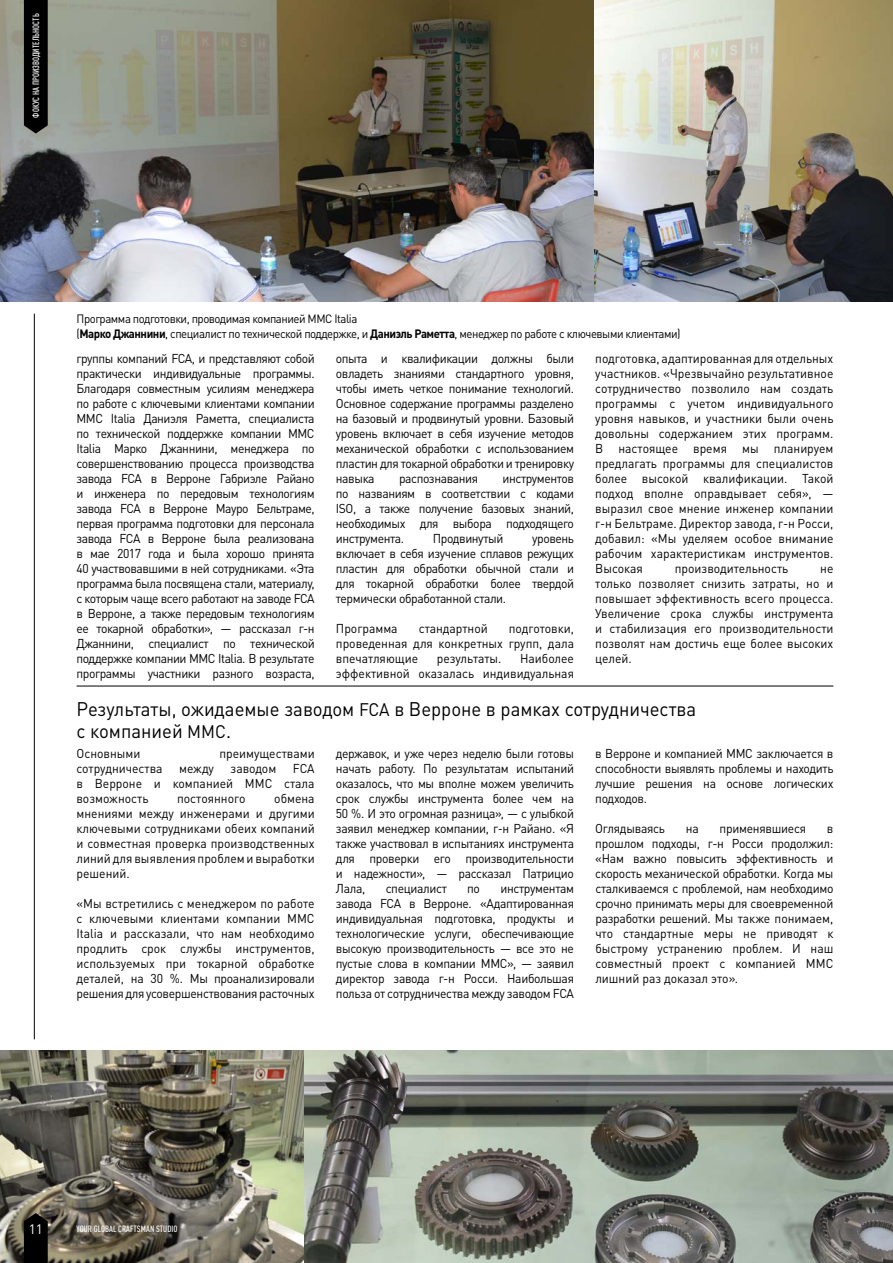
<style>
.page{position:relative;width:893px;height:1263px;background:#fff}
.page>*{position:absolute;margin:0;border:0;box-sizing:border-box;transform-origin:0 0}
.Titles_14{font:19.5px/22.5px "DIN Pro";color:#000;scale:.95 1}
.t1{font:13.5px "DIN Pro";color:#fff}
.Block_9{font:12.75px/15px "DIN Pro";letter-spacing:-.025em;color:#000;text-align:justify;scale:.95 1}
.Block_9-2{font:12.75px/15px "DIN Pro";color:#000;text-align:right;scale:.95 1}
.Block_9-3{font:12.75px "DIN Pro";letter-spacing:-.005em;color:#000;scale:.95 1}
.Text_Info_Small{font:12px/15px "DIN Pro";letter-spacing:-.04em;color:#000;scale:.95 1}
.PAGE_REGISTER{font:500 condensed 9px "DIN Pro";letter-spacing:.01em;color:#fff}
.s1{font-weight:700}
.s2{font-size:18px}
</style>
<div class="page">
<img style="left:0;top:0;width:893px;height:302px">
<img style="left:0;top:1050px;width:893px;height:213px">
<svg style="left:24px;top:1213px;width:24px;height:50px"></svg>
<svg style="left:24px;top:0;width:24px;height:134px;background:#070706"></svg>
<hr style="left:34px;top:314px;width:1px;height:725px;background:#000">
<hr style="left:77px;top:686px;width:756px;height:1px;background:#000">
<p class="PAGE_REGISTER" style="left:29px;top:118px;width:106px;rotate:-90deg">ФОКУС НА ПРОИЗВОДИТЕЛЬНОСТЬ</p>
<p class="Text_Info_Small" style="left:77px;top:310px;width:637px">Программа подготовки, проводимая компанией MMC Italia<br>(<span class="s1">Марко Джаннини</span>, специалист по технической поддержке, и <span class="s1">Даниэль Раметта</span>, менеджер по работе с ключевыми клиентами)</p>
<p class="Block_9" style="left:77px;top:350px;width:252px">группы компаний FCA, и представляют собой практически индивидуальные программы.<br>Благодаря совместным усилиям менеджера по работе с ключевыми клиентами компании MMC Italia Даниэля Раметта, специалиста по технической поддержке компании MMC Italia Марко Джаннини, менеджера по совершенствованию процесса производства завода FCA в Верроне Габриэле Райано и инженера по передовым технологиям завода FCA в Верроне Мауро Бельтраме, первая программа подготовки для персонала завода FCA в Верроне была реализована в мае 2017 года и была хорошо принята 40 участвовавшими в ней сотрудниками. «Эта программа была посвящена стали, материалу, с которым чаще всего работают на заводе FCA в Верроне, а также передовым технологиям ее токарной обработки», — рассказал г-н Джаннини, специалист по технической поддержке компании MMC Italia. В результате программы участники разного возраста,</p>
<p class="Block_9" style="left:336px;top:350px;width:252px">опыта и квалификации должны были овладеть знаниями стандартного уровня, чтобы иметь четкое понимание технологий.<br>Основное содержание программы разделено на базовый и продвинутый уровни. Базовый уровень включает в себя изучение методов механической обработки с использованием пластин для токарной обработки и тренировку навыка</p>
<p class="Block_9" style="left:336px;top:470px;width:252px;text-indent:167px">инструментов по названиям в соответствии с кодами ISO, а также получение базовых знаний, необходимых для выбора подходящего инструмента.</p>
<p class="Block_9" style="left:399px;top:470px;width:85px">распознавания</p>
<p class="Block_9" style="left:433px;top:530px;width:76px">Продвинутый</p>
<p class="Block_9" style="left:336px;top:530px;width:252px;text-indent:196px">уровень включает в себя изучение сплавов режущих пластин для обработки обычной стали и для токарной обработки более твердой термически обработанной стали.</p>
<p class="Block_9-2" style="left:336px;top:619px;width:66px">Программа</p>
<p class="Block_9-2" style="left:419px;top:619px;width:74px">стандартной</p>
<p class="Block_9" style="left:336px;top:619px;width:252px;text-indent:173px">подготовки, проведенная для конкретных групп, дала впечатляющие</p>
<p class="Block_9-2" style="left:336px;top:649px;width:252px">Наиболее<br>эффективной оказалась индивидуальная</p>
<p class="Block_9-3" style="left:437px;top:648px;width:70px">результаты.</p>
<p class="Block_9" style="left:595px;top:349px;width:252px">подготовка, адаптированная для отдельных участников. «Чрезвычайно результативное сотрудничество позволило нам создать программы с учетом индивидуального уровня навыков, и участники были очень довольны содержанием этих программ.<br>В настоящее время мы планируем предлагать программы для специалистов более высокой квалификации. Такой подход вполне оправдывает себя», — выразил свое мнение инженер компании г-н Бельтраме. Директор завода, г-н Росси, добавил: «Мы уделяем особое внимание рабочим характеристикам инструментов.<br>Высокая</p>
<p class="Block_9" style="left:595px;top:559px;width:252px;text-indent:225px">не только позволяет снизить затраты, но и повышает эффективность всего процесса.<br>Увеличение срока службы инструмента и стабилизация его производительности позволят нам достичь еще более высоких целей.</p>
<p class="Block_9-2" style="left:675px;top:559px;width:121px">производительность</p>
<p class="Titles_14" style="left:77px;top:696px;width:654px">Результаты, ожидаемые заводом <span class="s2">FCA</span> в Верроне в рамках сотрудничества с компанией <span class="s2">MMC</span>.</p>
<p class="Block_9-2" style="left:77px;top:744px;width:69px">Основными</p>
<p class="Block_9-2" style="left:219px;top:744px;width:102px">преимуществами</p>
<p class="Block_9-2" style="left:77px;top:759px;width:92px">сотрудничества</p>
<p class="Block_9" style="left:179px;top:759px;width:38px">между</p>
<p class="Block_9-2" style="left:231px;top:759px;width:50px">заводом</p>
<p class="Block_9" style="left:77px;top:759px;width:252px;text-indent:216px">FCA в Верроне и компанией MMC стала возможность</p>
<p class="Block_9" style="left:77px;top:789px;width:252px;text-indent:198px">обмена мнениями между инженерами и другими ключевыми сотрудниками обеих компаний и совместная проверка производственных линий для выявления проблем и выработки решений.</p>
<p class="Block_9" style="left:77px;top:894px;width:252px">«Мы встретились с менеджером по работе с ключевыми клиентами компании MMC Italia и рассказали, что нам необходимо продлить срок службы инструментов, используемых при токарной обработке деталей, на 30 %. Мы проанализировали решения для усовершенствования расточных</p>
<p class="Block_9-2" style="left:177px;top:789px;width:73px">постоянного</p>
<p class="Block_9" style="left:336px;top:744px;width:252px">державок, и уже через неделю были готовы начать работу. По результатам испытаний оказалось, что мы вполне можем увеличить срок службы инструмента более чем на 50 %. И это огромная разница», — с улыбкой заявил менеджер компании, г-н Райано. «Я также участвовал в испытаниях инструмента для проверки его производительности и надежности», — рассказал Патрицио Лала,</p>
<p class="Block_9" style="left:336px;top:879px;width:252px;text-indent:164px">инструментам завода FCA в Верроне. «Адаптированная индивидуальная подготовка, продукты и технологические услуги, обеспечивающие высокую производительность — все это не пустые слова в компании MMC», — заявил директор завода г-н Росси. Наибольшая польза от сотрудничества между заводом FCA</p>
<p class="Block_9" style="left:386px;top:879px;width:66px">специалист</p>
<p class="Block_9" style="left:467px;top:879px;width:15px">по</p>
<p class="Block_9" style="left:595px;top:745px;width:252px">в Верроне и компанией MMC заключается в способности выявлять проблемы и находить лучшие решения на основе логических подходов.</p>
<p class="Block_9" style="left:595px;top:820px;width:75px">Оглядываясь</p>
<p class="Block_9" style="left:686px;top:820px;width:15px">на</p>
<p class="Block_9" style="left:720px;top:820px;width:93px">применявшиеся</p>
<p class="Block_9" style="left:595px;top:820px;width:252px;text-indent:232px">в прошлом подходы, г-н Росси продолжил: «Нам важно повысить эффективность и скорость механической обработки. Когда мы сталкиваемся с проблемой, нам необходимо срочно принимать меры для своевременной разработки решений. Мы также понимаем, что стандартные меры не приводят к быстрому устранению проблем. И наш совместный проект с компанией MMC лишний раз доказал это».</p>
<p class="t1" style="left:29px;top:1219px;width:16px">11</p>
<p class="PAGE_REGISTER" style="left:77px;top:1222px;width:102px">YOUR GLOBAL CRAFTSMAN STUDIO</p>
</div>
